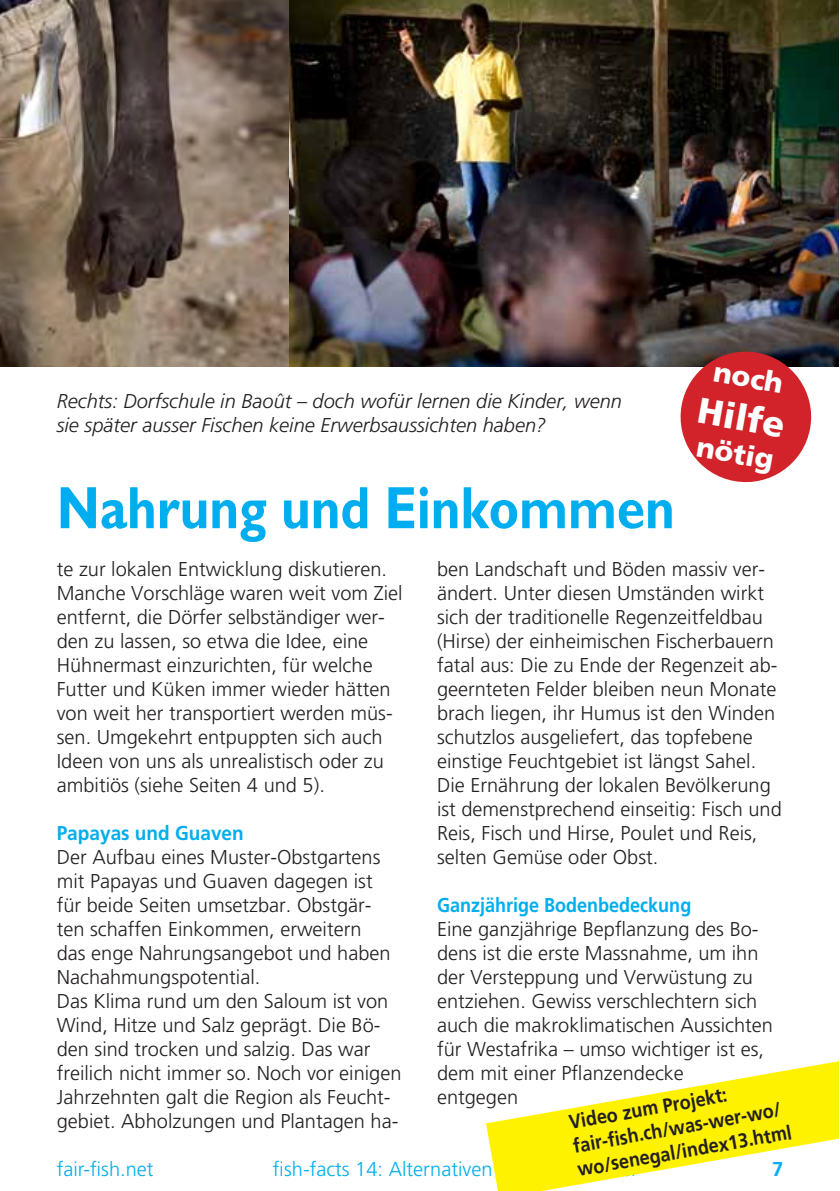
<style>
.page{position:relative;width:840px;height:1191px;background:#fff}
.page>*{position:absolute;margin:0;border:0;box-sizing:border-box;transform-origin:0 0}
.t1{font:700 60px "Gill Sans";color:#00aeef;scale:.85 1}
.t2{font:900 36px "Frutiger";color:#fff}
.t3{font:900 28px "Frutiger";color:#fff}
.t4{font:300 20px/24px "Frutiger";color:#231f20}
.t5{font:italic 300 20px/24px "Frutiger";color:#231f20}
.t6{font:700 20px/24px "Frutiger";color:#231f20;scale:.9 1}
.t7{font:300 20px "Frutiger";color:#00aeef}
.t8{font:700 20px "Frutiger";color:#00aeef;scale:.9 1}
.t9{font:700 20px "Frutiger";color:#00aeef;scale:.95 1}
.t10{font:700 20px "Frutiger";color:#00aeef}
</style>
<div class="page">
<svg style="left:486px;top:1061px;width:352px;height:130px;fill:#fff200"></svg>
<img style="left:0;top:1px;width:289px;height:366px">
<img style="left:289px;top:1px;width:549px;height:366px">
<svg style="left:675px;top:346px;width:140px;height:137px"></svg>
<p class="t5" style="left:57px;top:389px;width:566px">Rechts: Dorfschule in Baoût – doch wofür lernen die Kinder, wenn sie später ausser Fischen keine Erwerbsaussichten haben?</p>
<h1 class="t1" style="left:57px;top:472px;width:728px">Nahrung und Einkommen</h1>
<h3 class="t3" style="left:716px;top:355px;width:72px;rotate:10deg">noch</h3>
<h2 class="t2" style="left:701px;top:388px;width:90px;rotate:10deg">Hilfe</h2>
<h3 class="t3" style="left:699px;top:430px;width:79px;rotate:10deg">nötig</h3>
<p class="t4" style="left:437px;top:557px;width:346px">ben Landschaft und Böden massiv ver&shy;ändert. Unter diesen Umständen wirkt sich der traditionelle Regenzeitfeldbau (Hirse) der einheimischen Fischerbauern fatal aus: Die zu Ende der Regenzeit ab&shy;geernteten Felder bleiben neun Monate brach liegen, ihr Humus ist den Winden schutzlos ausgeliefert, das topfebene einstige Feuchtgebiet ist längst Sahel.<br>Die Ernährung der lokalen Bevölkerung ist demenstprechend einseitig: Fisch und Reis, Fisch und Hirse, Poulet und Reis, selten Gemüse oder Obst.</p>
<p class="t8" style="left:437px;top:893px;width:284px">Ganzjährige Bodenbedeckung</p>
<p class="t4" style="left:437px;top:917px;width:337px">Eine ganzjährige Bepflanzung des Bo&shy;dens ist die erste Massnahme, um ihn der Versteppung und Verwüstung zu entziehen. Gewiss verschlechtern sich auch die makroklimatischen Aussichten für Westafrika – umso wichtiger ist es, dem mit einer Pflanzendecke<br>entgegen</p>
<p class="t4" style="left:57px;top:557px;width:347px">te zur lokalen Entwicklung diskutieren.<br>Manche Vorschläge waren weit vom Ziel entfernt, die Dörfer selbständiger wer&shy;den zu lassen, so etwa die Idee, eine Hühnermast einzurichten, für welche Futter und Küken immer wieder hätten von weit her transportiert werden müs&shy;sen. Umgekehrt entpuppten sich auch Ideen von uns als unrealistisch oder zu ambitiös (siehe Seiten 4 und 5).</p>
<p class="t9" style="left:57px;top:821px;width:198px">Papayas und Guaven</p>
<p class="t4" style="left:57px;top:845px;width:346px">Der Aufbau eines Muster-Obstgartens mit Papayas und Guaven dagegen ist für beide Seiten umsetzbar. Obstgär&shy;ten schaffen Einkommen, erweitern<br>das enge Nahrungsangebot und haben Nachahmungspotential.<br>Das Klima rund um den Saloum ist von Wind, Hitze und Salz geprägt. Die Bö&shy;den sind trocken und salzig. Das war freilich nicht immer so. Noch vor einigen Jahrzehnten galt die Region als Feucht&shy;gebiet. Abholzungen und Plantagen ha-</p>
<p class="t6" style="left:566px;top:1110px;width:243px;rotate:-10deg">Video zum Projekt:<br>fair-fi sh.ch/was-wer-wo/ wo/senegal/index13.html</p>
<p class="t7" style="left:57px;top:1158px;width:98px">fair-fish.net</p>
<p class="t7" style="left:273px;top:1158px;width:366px">fish-facts 14: Alternativen für Fischerdörfer</p>
<p class="t10" style="left:771px;top:1157px;width:13px">7</p>
</div>
